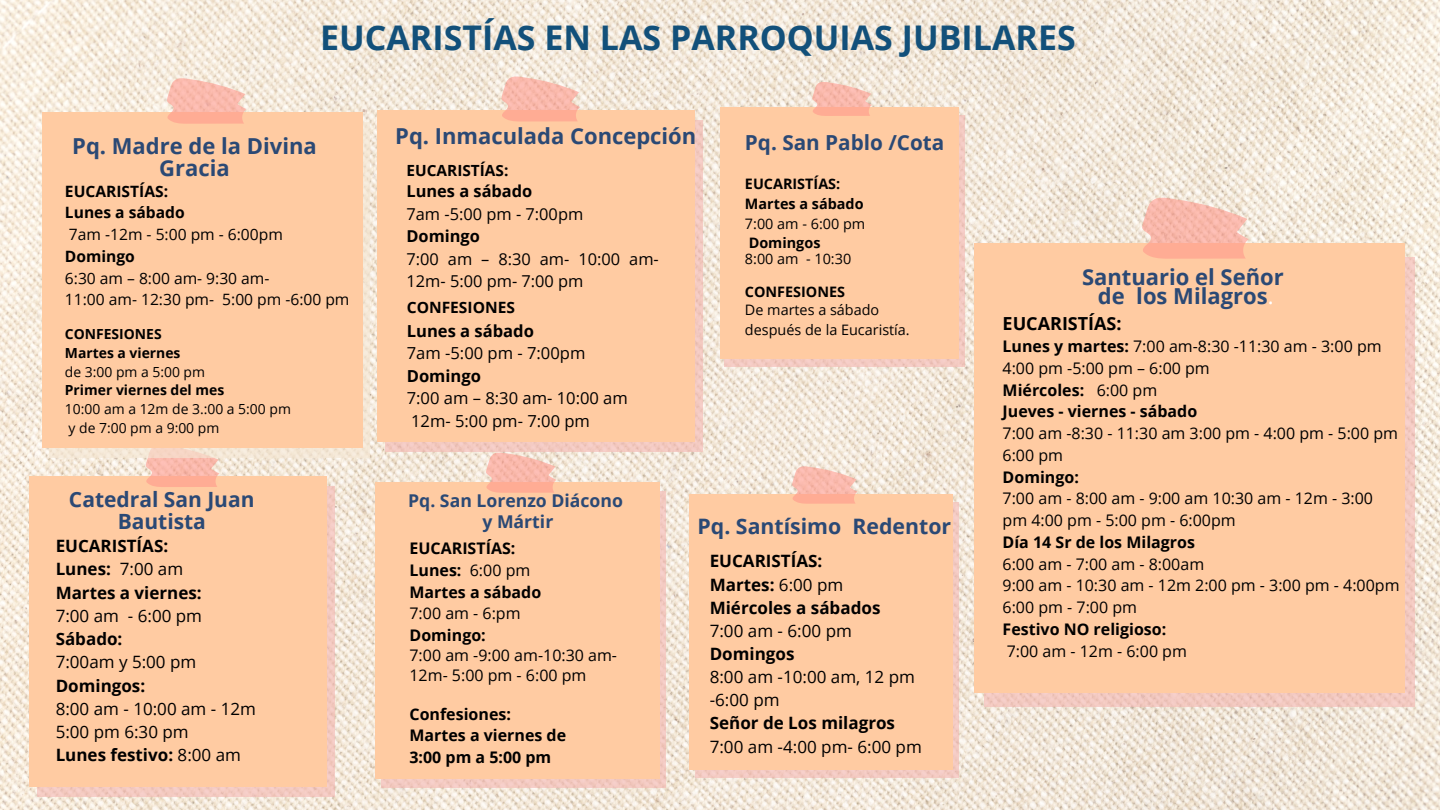
<style>
.page{position:relative;width:1440px;height:810px;background:#fff}
.page>*{position:absolute;margin:0;border:0;box-sizing:border-box;transform-origin:0 0}
.t1{font:700 34px "Open Sans";color:#12507a}
.t2{font:700 22px/22.5px "Open Sans";color:#2b4975;text-align:center}
.t3{font:700 21.3px "Open Sans";color:#2b4975}
.t4{font:700 21px/21.8px "Open Sans";color:#2b4975;text-align:center}
.t5{font:700 20.7px "Open Sans";color:#2b4975}
.t6{font:700 18px "Open Sans";color:#000}
.t7{font:700 17.6px/20.2px "Open Sans";color:#2b4975;text-align:center}
.t8{font:17px/23.2px "Open Sans";color:#000}
.t9{font:16.6px/22.5px "Open Sans";color:#000}
.t10{font:16.4px/22.5px "Open Sans";color:#000}
.t11{font:16px/21.8px "Open Sans";color:#000}
.t12{font:700 16px/21.8px "Open Sans";color:#000}
.t13{font:15.6px/21.8px "Open Sans";color:#000}
.t14{font:700 15.6px "Open Sans";color:#000}
.t15{font:700 15.4px "Open Sans";color:#000}
.t16{font:14.4px/20px "Open Sans";color:#000}
.t17{font:700 14.4px/20px "Open Sans";color:#000}
.t18{font:13.9px/18.8px "Open Sans";color:#000}
.t19{font:700 13.9px/18.8px "Open Sans";color:#000}
.s1{font-weight:700}
.s2{font-weight:400}
.s3{font-weight:400;color:#fff}
</style>
<div class="page">
<img style="left:0;top:0;width:1440px;height:810px">
<div style="left:37px;top:486px;width:297px;height:311px;background:#f4cac1"></div>
<div style="left:30px;top:477px;width:297px;height:310px;background:#ffcba2"></div>
<svg style="left:145px;top:457px;width:74px;height:30px;background:#fab8a6"></svg>
<svg style="left:49px;top:122px;width:321px;height:335px;background:#f4e3d1"></svg>
<div style="left:42px;top:112px;width:320px;height:336px;background:#ffcba2"></div>
<svg style="left:166px;top:77px;width:80px;height:47px;background:#fac0b0"></svg>
<div style="left:385px;top:120px;width:318px;height:332px;background:#f3c9c1"></div>
<div style="left:377px;top:110px;width:318px;height:332px;background:#ffcba2"></div>
<svg style="left:500px;top:74px;width:80px;height:48px;background:#f8c0b0"></svg>
<div style="left:724px;top:115px;width:241px;height:251px;background:#f4cac2"></div>
<div style="left:720px;top:107px;width:239px;height:252px;background:#ffcba2"></div>
<svg style="left:811px;top:80px;width:61px;height:36px;background:#f8c0b0"></svg>
<div style="left:984px;top:257px;width:431px;height:450px;background:#f3c9c1"></div>
<div style="left:974px;top:243px;width:431px;height:450px;background:#ffcba2"></div>
<svg style="left:1141px;top:195px;width:108px;height:64px;background:#f8bfaf"></svg>
<div style="left:382px;top:492px;width:284px;height:296px;background:#f4b8b3;opacity:.63"></div>
<div style="left:375px;top:483px;width:284px;height:296px;background:#ffcba2"></div>
<svg style="left:485px;top:450px;width:71px;height:43px;background:#f8beae"></svg>
<div style="left:695px;top:503px;width:264px;height:275px;background:#f4cac2"></div>
<div style="left:689px;top:494px;width:264px;height:276px;background:#ffcba2"></div>
<svg style="left:791px;top:464px;width:66px;height:40px;background:#f8c0b1"></svg>
<p class="t1" style="left:320px;top:14px;width:757px">EUCARISTÍAS EN LAS PARROQUIAS JUBILARES</p>
<h1 class="t2" style="left:72px;top:134px;width:246px">Pq. Madre de la Divina<br>Gracia</h1>
<p class="t13" style="left:65px;top:180px;width:286px"><span class="s1">EUCARISTÍAS:<br>Lunes a sábado<br></span>7am -12m - 5:00 pm - 6:00pm<br><span class="s1">Domingo<br></span>6:30 am – 8:00 am- 9:30 am-<br>11:00 am- 12:30 pm- 5:00 pm -6:00 pm</p>
<p class="t19" style="left:65px;top:324px;width:117px">CONFESIONES<br>Martes a viernes</p>
<p class="t18" style="left:65px;top:362px;width:142px">de 3:00 pm a 5:00 pm</p>
<p class="t19" style="left:65px;top:380px;width:161px">Primer viernes del mes</p>
<p class="t18" style="left:65px;top:399px;width:228px">10:00 am a 12m de 3.:00 a 5:00 pm y de 7:00 pm a 9:00 pm</p>
<h2 class="t4" style="left:69px;top:488px;width:187px">Catedral San Juan<br>Bautista</h2>
<p class="t8" style="left:56px;top:534px;width:202px"><span class="s1">EUCARISTÍAS:<br>Lunes:</span> 7:00 am<br><span class="s1">Martes a viernes:<br></span>7:00 am - 6:00 pm<br><span class="s1">Sábado:<br></span>7:00am y 5:00 pm<br><span class="s1">Domingos:<br></span>8:00 am - 10:00 am - 12m<br>5:00 pm 6:30 pm<br><span class="s1">Lunes festivo:</span> 8:00 am</p>
<h6 class="t2" style="left:395px;top:124px;width:303px">Pq. Inmaculada Concepción</h6>
<p class="t15" style="left:407px;top:159px;width:103px">EUCARISTÍAS:</p>
<p class="t10" style="left:407px;top:180px;width:254px"><span class="s1">Lunes a sábado<br></span>7am -5:00 pm - 7:00pm<br><span class="s1">Domingo<br></span>7:00 am – 8:30 am- 10:00 am-<br>12m- 5:00 pm- 7:00 pm</p>
<h2 class="t14" style="left:407px;top:297px;width:110px">CONFESIONES</h2>
<h2 class="t9" style="left:407px;top:319px;width:223px"><span class="s1">Lunes a sábado<br></span>7am -5:00 pm - 7:00pm<br><span class="s1">Domingo<br></span>7:00 am – 8:30 am- 10:00 am<br>12m- 5:00 pm- 7:00 pm</h2>
<h5 class="t5" style="left:745px;top:128px;width:201px">Pq. San Pablo /Cota</h5>
<p class="t17" style="left:745px;top:174px;width:120px">EUCARISTÍAS:<br>Martes a sábado</p>
<p class="t16" style="left:745px;top:214px;width:122px">7:00 am - 6:00 pm</p>
<p class="t17" style="left:749px;top:232px;width:73px">Domingos</p>
<p class="t16" style="left:745px;top:249px;width:108px">8:00 am - 10:30</p>
<p class="t17" style="left:745px;top:282px;width:102px">CONFESIONES</p>
<p class="t16" style="left:745px;top:300px;width:166px">De martes a sábado después de la Eucaristía.</p>
<p class="t7" style="left:408px;top:490px;width:216px">Pq. San Lorenzo Diácono y Mártir</p>
<p class="t12" style="left:409px;top:537px;width:133px">EUCARISTÍAS:<br>Lunes: <span class="s2">6:00 pm<br></span>Martes a sábado</p>
<p class="t11" style="left:409px;top:602px;width:113px">7:00 am - 6:pm</p>
<p class="t12" style="left:409px;top:624px;width:78px">Domingo:</p>
<p class="t11" style="left:409px;top:645px;width:209px;line-height:19.5px">7:00 am -9:00 am-10:30 am-<br>12m- 5:00 pm - 6:00 pm</p>
<p class="t12" style="left:409px;top:703px;width:158px;line-height:21.4px">Confesiones:<br>Martes a viernes de<br>3:00 pm a 5:00 pm</p>
<h5 class="t3" style="left:698px;top:512px;width:255px">Pq. Santísimo Redentor</h5>
<p class="t8" style="left:710px;top:549px;width:214px"><span class="s1">EUCARISTÍAS:<br>Martes:</span> 6:00 pm<br><span class="s1">Miércoles a sábados<br></span>7:00 am - 6:00 pm<br><span class="s1">Domingos<br></span>8:00 am -10:00 am, 12 pm -6:00 pm<br><span class="s1">Señor de Los milagros<br></span>7:00 am -4:00 pm- 6:00 pm</p>
<h5 class="t2" style="left:1082px;top:267px;width:203px;line-height:19.5px">Santuario el Señor de los Milagros<span class="s3">.</span></h5>
<h2 class="t6" style="left:1003px;top:310px;width:121px">EUCARISTÍAS:</h2>
<h2 class="t11" style="left:1003px;top:335px;width:398px"><span class="s1">Lunes y martes:</span> 7:00 am-8:30 -11:30 am - 3:00 pm<br>4:00 pm -5:00 pm – 6:00 pm<br><span class="s1">Miércoles:</span> 6:00 pm<br><span class="s1">Jueves - viernes - sábado<br></span>7:00 am -8:30 - 11:30 am 3:00 pm - 4:00 pm - 5:00 pm<br>6:00 pm<br><span class="s1">Domingo:<br></span>7:00 am - 8:00 am - 9:00 am 10:30 am - 12m - 3:00 pm 4:00 pm - 5:00 pm - 6:00pm<br><span class="s1">Día 14 Sr de los Milagros<br></span>6:00 am - 7:00 am - 8:00am<br>9:00 am - 10:30 am - 12m 2:00 pm - 3:00 pm - 4:00pm<br>6:00 pm - 7:00 pm<br><span class="s1">Festivo NO religioso:<br></span>7:00 am - 12m - 6:00 pm</h2>
</div>
